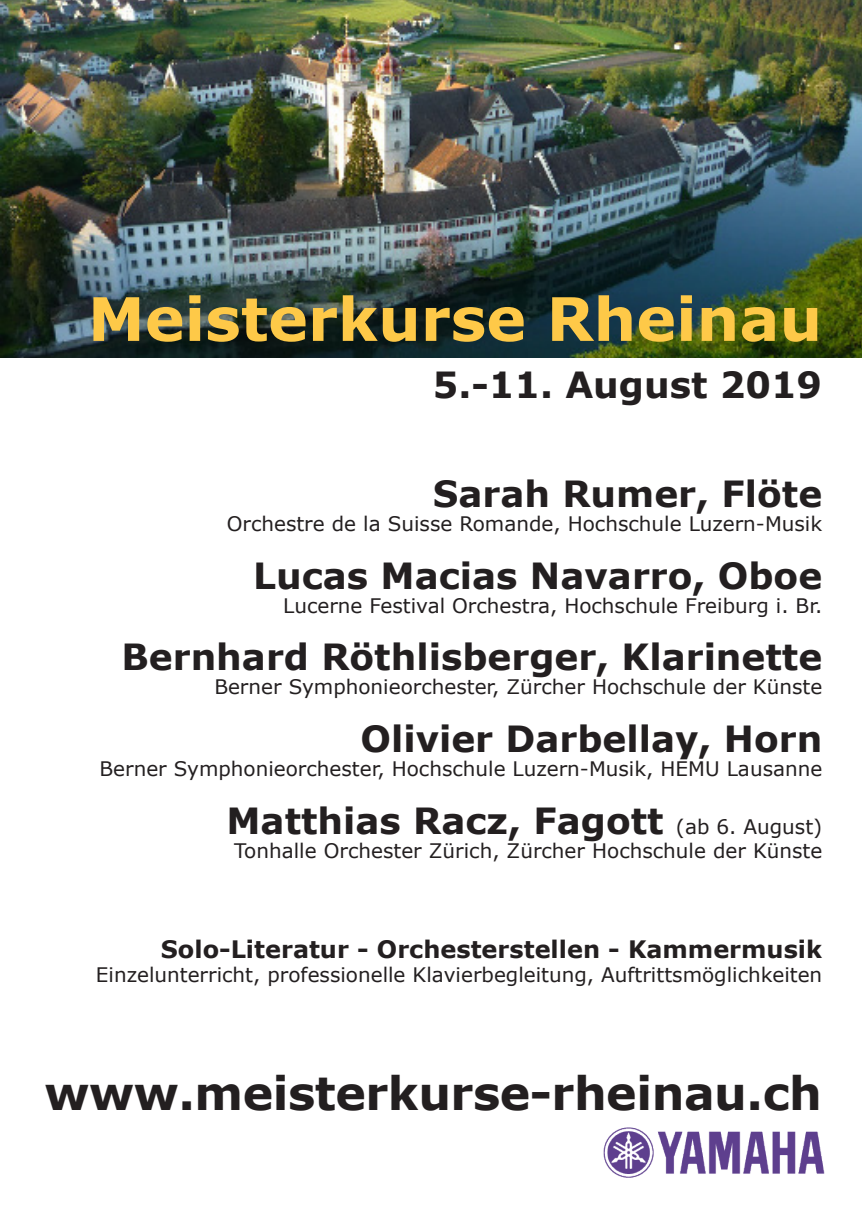
<style>
.page{position:relative;width:862px;height:1214px;background:#fff}
.page>*{position:absolute;margin:0;border:0;box-sizing:border-box;transform-origin:0 0}
.t1{font:700 60px "Verdana";color:#fec948}
.t2{font:700 46px "Verdana";letter-spacing:-.01em;color:#231f20}
.t3{font:700 36px "Verdana";color:#231f20}
.t4{font:700 24px "Verdana";color:#231f20}
.t5{font:20px "Verdana";color:#231f20}
.s1{font-weight:400;font-size:20px}
</style>
<div class="page">
<img style="left:0;top:0;width:862px;height:357px">
<img style="left:603px;top:1127px;width:222px;height:51px">
<h1 class="t1" style="left:88px;top:280px;width:736px">Meisterkurse Rheinau</h1>
<h3 class="t3" style="left:433px;top:361px;width:391px">5.-11. August 2019</h3>
<h3 class="t3" style="left:433px;top:470px;width:391px">Sarah Rumer, Flöte</h3>
<p class="t5" style="left:227px;top:510px;width:597px">Orchestre de la Suisse Romande, Hochschule Luzern-Musik</p>
<h3 class="t3" style="left:253px;top:552px;width:571px">Lucas Macias Navarro, Oboe</h3>
<p class="t5" style="left:283px;top:592px;width:540px">Lucerne Festival Orchestra, Hochschule Freiburg i. Br.</p>
<h3 class="t3" style="left:121px;top:634px;width:702px">Bernhard Röthlisberger, Klarinette</h3>
<p class="t5" style="left:214px;top:674px;width:609px">Berner Symphonieorchester, Zürcher Hochschule der Künste</p>
<h3 class="t3" style="left:360px;top:715px;width:463px">Olivier Darbellay, Horn</h3>
<p class="t5" style="left:99px;top:755px;width:724px">Berner Symphonieorchester, Hochschule Luzern-Musik, HEMU Lausanne</p>
<h3 class="t3" style="left:226px;top:797px;width:597px">Matthias Racz, Fagott <span class="s1">(ab 6. August)</span></h3>
<p class="t5" style="left:234px;top:837px;width:590px">Tonhalle Orchester Zürich, Zürcher Hochschule der Künste</p>
<p class="t4" style="left:161px;top:934px;width:663px">Solo-Literatur - Orchesterstellen - Kammermusik</p>
<p class="t5" style="left:96px;top:962px;width:728px">Einzelunterricht, professionelle Klavierbegleitung, Auftrittsmöglichkeiten</p>
<h2 class="t2" style="left:45px;top:1063px;width:779px">www.meisterkurse-rheinau.ch</h2>
</div>
